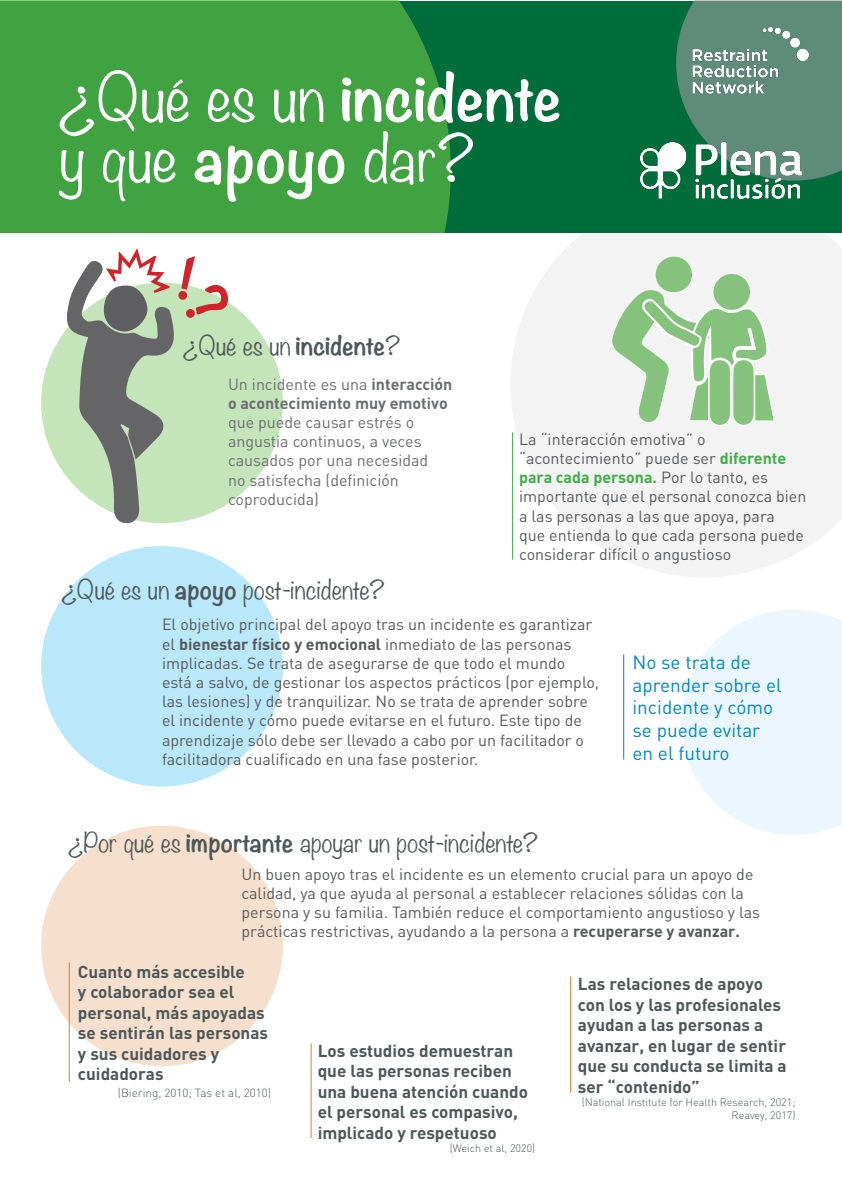
<style>
.page{position:relative;width:842px;height:1191px;background:#fff}
.page>*{position:absolute;margin:0;border:0;box-sizing:border-box;transform-origin:0 0}
.t1{font:700 59.4px "Noteworthy";color:#fff}
.t2{font:300 59.4px "Noteworthy";color:#fff}
.t3{font:300 24px "Noteworthy";color:#4e5758}
.t4{font:19px/22.8px "DIN";color:#0087c3}
.t5{font:700 17.1px/20.5px "DIN";color:#4e5758}
.t6{font:16px/19.2px "DIN";color:#57585a}
.t7{font:16px/19.2px "DIN";color:#6c6d70}
.t8{font:300 11.7px "DIN";color:#4e5758}
.t9{font:300 10.8px/13px "DIN";color:#4e5758;text-align:right}
.s1{font-weight:300}
.s2{font-weight:700}
.s3{font-weight:700;color:#40ae49}
</style>
<div class="page">
<div style="left:41px;top:825px;width:242px;height:241px;background:#f6e0cd;border-radius:50%"></div>
<div style="left:41px;top:546px;width:242px;height:240px;background:#b8e8fa;border-radius:50%"></div>
<svg style="left:511px;top:233px;width:331px;height:344px;fill:#f3f3f3"></svg>
<div style="left:0;top:1px;width:842px;height:232px;background:#006d3b"></div>
<div style="left:0;top:0;width:451px;height:233px;background:#41a242"></div>
<svg style="left:676px;top:0;width:166px;height:181px;background:#578a74"></svg>
<img style="left:641px;top:143px;width:161px;height:55px">
<div style="left:41px;top:283px;width:242px;height:240px;background:#c4e5ba;border-radius:50%"></div>
<svg style="left:64px;top:248px;width:165px;height:275px"></svg>
<img style="left:691px;top:21px;width:119px;height:74px">
<div style="left:713px;top:274px;width:37px;height:36px;background:#85c37d;border-radius:50%"></div>
<div style="left:656px;top:256px;width:36px;height:36px;background:#85c37d;border-radius:50%"></div>
<svg style="left:611px;top:288px;width:162px;height:137px"></svg>
<svg style="left:681px;top:610px;width:161px;height:225px"></svg>
<hr style="left:623px;top:654px;width:1px;height:105px;background:#0087c3">
<hr style="left:512px;top:432px;width:1px;height:127px;background:#40ae49">
<hr style="left:570px;top:976px;width:1px;height:116px;background:#db7f2e">
<hr style="left:311px;top:1043px;width:1px;height:95px;background:#db7f2e">
<hr style="left:69px;top:962px;width:1px;height:119px;background:#db7f2e">
<p class="t1" style="left:58px;top:44px;width:505px"><span class="s1">¿Qué es un</span> incidente</p>
<p class="t2" style="left:58px;top:106px;width:418px">y que <span class="s2">apoyo</span> dar?</p>
<p class="t3" style="left:183px;top:324px;width:219px">¿Qué es un <span class="s2">incidente</span>?</p>
<p class="t7" style="left:228px;top:374px;width:226px">Un incidente es una <span class="s2">interacción o acontecimiento muy emotivo </span>que puede causar estrés o angustia continuos, a veces causados por una necesidad<br>no satisfecha (definición coproducida)</p>
<p class="t3" style="left:61px;top:568px;width:325px">¿Qué es un <span class="s2">apoyo</span> post-incidente?</p>
<p class="t6" style="left:519px;top:429px;width:289px">La “interacción emotiva” o “acontecimiento” puede ser <span class="s3">diferente para cada persona.</span> Por lo tanto, es importante que el personal conozca bien a las personas a las que apoya, para<br>que entienda lo que cada persona puede considerar difícil o angustioso</p>
<p class="t6" style="left:162px;top:615px;width:439px">El objetivo principal del apoyo tras un incidente es garantizar el <span class="s2">bienestar físico y emocional</span> inmediato de las personas implicadas. Se trata de asegurarse de que todo el mundo está a salvo, de gestionar los aspectos prácticos (por ejemplo, las lesiones) y de tranquilizar. No se trata de aprender sobre el incidente y cómo puede evitarse en el futuro. Este tipo de aprendizaje sólo debe ser llevado a cabo por un facilitador o facilitadora cualificado en una fase posterior.</p>
<p class="t3" style="left:68px;top:822px;width:471px">¿Por qué es <span class="s2">importante</span> apoyar un post-incidente?</p>
<p class="t4" style="left:632px;top:651px;width:151px">No se trata de aprender sobre el incidente y cómo se puede evitar</p>
<p class="t4" style="left:632px;top:742px;width:98px">en el futuro</p>
<p class="t6" style="left:242px;top:864px;width:520px">Un buen apoyo tras el incidente es un elemento crucial para un apoyo de calidad, ya que ayuda al personal a establecer relaciones sólidas con la persona y su familia. También reduce el comportamiento angustioso y las prácticas restrictivas, ayudando a la persona a <span class="s2">recuperarse y avanzar.</span></p>
<p class="t5" style="left:78px;top:960px;width:192px">Cuanto más accesible<br>y colaborador sea el personal, más apoyadas se sentirán las personas y sus cuidadores y cuidadoras</p>
<p class="t8" style="left:118px;top:1085px;width:155px">(Biering, 2010; Tas et al, 2010)</p>
<p class="t5" style="left:578px;top:973px;width:210px">Las relaciones de apoyo con los y las profesionales ayudan a las personas a avanzar, en lugar de sentir que su conducta se limita a ser “contenido”</p>
<p class="t9" style="left:582px;top:1095px;width:215px">(National Institute for Health Research, 2021;<br>Reavey, 2017)</p>
<p class="t5" style="left:318px;top:1039px;width:212px">Los estudios demuestran que las personas reciben una buena atención cuando el personal es compasivo, implicado y respetuoso</p>
<p class="t9" style="left:450px;top:1140px;width:87px">(Weich et al, 2020)</p>
</div>
